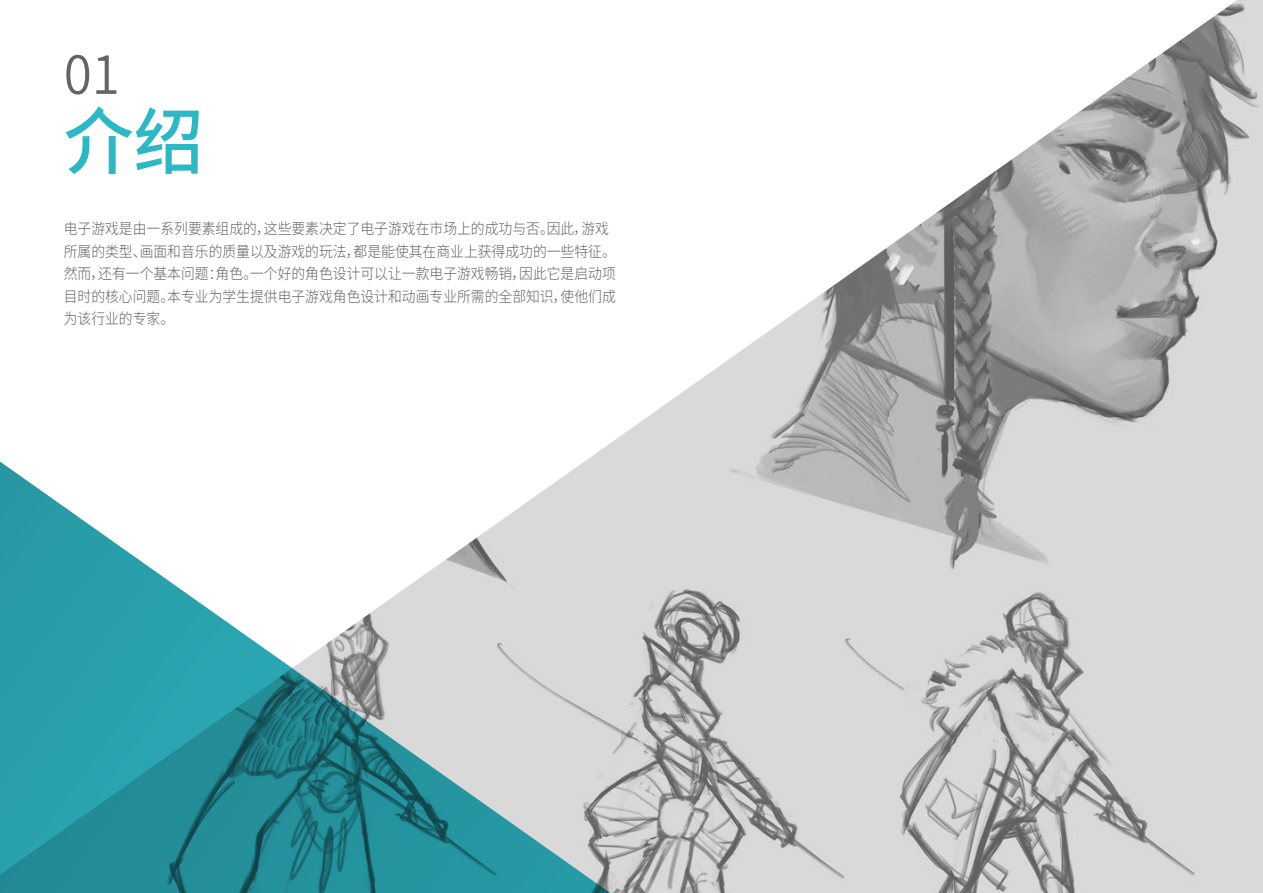
<style>
.page{position:relative;width:1263px;height:893px;background:#fff}
.page>*{position:absolute;margin:0;border:0;box-sizing:border-box;transform-origin:0 0}
.t1{font:500 72px "Source Han Sans CN";color:#2db8c5}
.t2{font:52.5px "Source Han Sans CN";color:#61646a}
.t3{font:300 15px/22.5px "Source Han Sans CN";color:#61646a;scale:.92 1}
</style>
<div class="page">
<img style="left:607px;top:0;width:656px;height:893px">
<svg style="left:0;top:446px;width:640px;height:447px"></svg>
<h2 class="t2" style="left:64px;top:45px;width:57px">01</h2>
<h1 class="t1" style="left:64px;top:101px;width:141px">介绍</h1>
<p class="t3" style="left:64px;top:218px;width:602px">电子游戏是由一系列要素组成的，这些要素决定了电子游戏在市场上的成功与否。因此，游戏所属的类型、画面和音乐的质量以及游戏的玩法，都是能使其在商业上获得成功的一些特征。然而，还有一个基本问题：角色。一个好的角色设计可以让一款电子游戏畅销，因此它是启动项目时的核心问题。本专业为学生提供电子游戏角色设计和动画专业所需的全部知识，使他们成为该行业的专家。</p>
</div>
